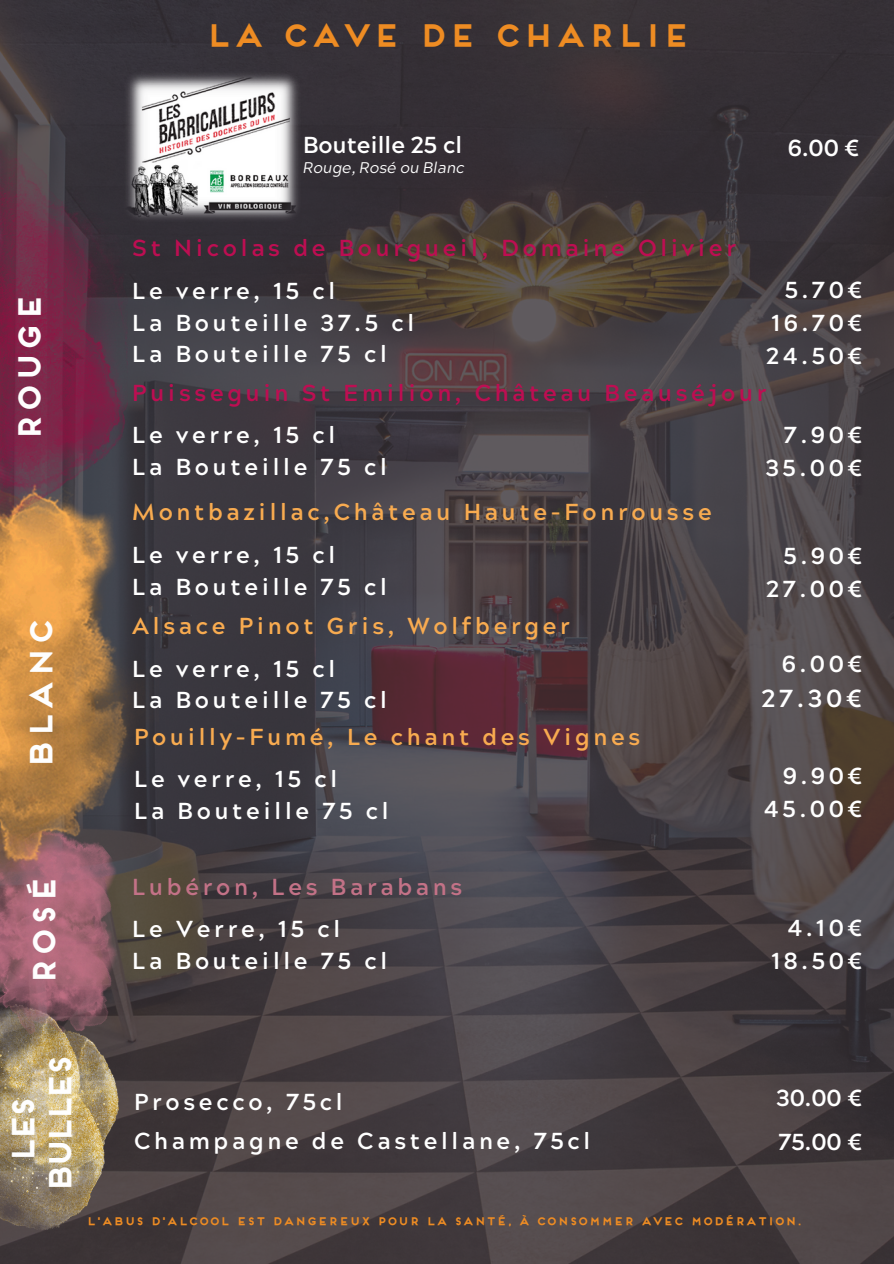
<style>
.page{position:relative;width:894px;height:1264px;background:#fff}
.page>*{position:absolute;margin:0;border:0;box-sizing:border-box;transform-origin:0 0}
.t1{font:700 30px "Frontage";color:#ee8c23}
.t2{font:700 30px "Frontage";color:#fefefe}
.t3{font:700 30px/37px "Frontage";letter-spacing:-.2em;color:#fefefe;text-align:center}
.t4{font:700 24.6px "Acherus Grotesque";color:#fff}
.t5{font:700 23.1px/31.8px "Acherus Grotesque";letter-spacing:.16em;color:#fff}
.t6{font:700 23.1px "Acherus Grotesque";letter-spacing:.16em;color:#f8ab50}
.t7{font:700 23.1px "Acherus Grotesque";letter-spacing:.16em;color:#bd0e52}
.t8{font:700 23.1px "Acherus Grotesque";letter-spacing:.16em;color:#c37287}
.t9{font:700 23.1px "Acherus Grotesque";color:#fff}
.t10{font:italic 15.45px "Acherus Grotesque";color:#fff}
.t11{font:700 10.65px "Frontage";letter-spacing:.02em;color:#ee8c23}
</style>
<div class="page">
<img style="left:0;top:0;width:893px;height:1263px">
<img style="left:0;top:1101px;width:127px;height:130px">
<img style="left:0;top:781px;width:188px;height:320px">
<img style="left:0;top:471px;width:158px;height:456px">
<img style="left:0;top:116px;width:127px;height:409px">
<img style="left:123px;top:70px;width:180px;height:155px">
<h1 class="t1" style="left:204px;top:24px;width:487px">LA CAVE DE CHARLIE</h1>
<h3 class="t2" style="left:18px;top:443px;width:151px;rotate:-90deg">ROUGE</h3>
<h2 class="t2" style="left:29px;top:771px;width:154px;rotate:-90deg">BLANC</h2>
<h2 class="t2" style="left:32px;top:986px;width:113px;rotate:-90deg">ROSÉ</h2>
<h1 class="t9" style="left:303px;top:136px;width:160px">Bouteille 25 cl</h1>
<h1 class="t10" style="left:303px;top:158px;width:163px">Rouge, Rosé ou Blanc</h1>
<h2 class="t7" style="left:132px;top:239px;width:605px">St Nicolas de Bourgueil, Domaine Olivier</h2>
<h2 class="t5" style="left:132px;top:278px;width:283px">Le verre, 15 cl<br>La Bouteille 37.5 cl<br>La Bouteille 75 cl</h2>
<p class="t5" style="left:787px;top:135px;width:73px">6.00 €</p>
<h2 class="t5" style="left:766px;top:276px;width:98px;line-height:33px;text-align:justify;text-indent:18px">5.70€ 16.70€ 24.50€</h2>
<h2 class="t7" style="left:132px;top:383px;width:635px">Puisseguin St Emilion, Château Beauséjour</h2>
<h2 class="t5" style="left:132px;top:422px;width:256px">Le verre, 15 cl<br>La Bouteille 75 cl</h2>
<h2 class="t5" style="left:765px;top:422px;width:98px;line-height:33px;text-align:right">7.90€<br>35.00€</h2>
<h2 class="t6" style="left:132px;top:503px;width:580px">Montbazillac,Château Haute-Fonrousse</h2>
<h2 class="t5" style="left:132px;top:542px;width:256px">Le verre, 15 cl<br>La Bouteille 75 cl</h2>
<h1 class="t6" style="left:132px;top:616px;width:439px">Alsace Pinot Gris, Wolfberger</h1>
<h2 class="t5" style="left:132px;top:655px;width:256px">Le verre, 15 cl<br>La Bouteille 75 cl</h2>
<h2 class="t6" style="left:134px;top:727px;width:507px">Pouilly-Fumé, Le chant des Vignes</h2>
<p class="t5" style="left:134px;top:766px;width:256px">Le verre, 15 cl<br>La Bouteille 75 cl</p>
<h2 class="t8" style="left:132px;top:877px;width:331px">Lubéron, Les Barabans</h2>
<h2 class="t5" style="left:132px;top:916px;width:256px">Le Verre, 15 cl<br>La Bouteille 75 cl</h2>
<h2 class="t5" style="left:766px;top:542px;width:98px;line-height:33px;text-align:right">5.90€<br>27.00€</h2>
<h2 class="t5" style="left:781px;top:651px;width:82px">6.00€</h2>
<h2 class="t4" style="left:761px;top:688px;width:102px">27.30€</h2>
<h2 class="t5" style="left:763px;top:763px;width:100px;line-height:33px;text-align:right">9.90€<br>45.00€</h2>
<h2 class="t5" style="left:771px;top:914px;width:92px;line-height:33px;text-align:right">4.10€<br>18.50€</h2>
<h1 class="t3" style="left:8px;top:1195px;width:142px;rotate:-90deg">LES<br>BULLES</h1>
<h2 class="t5" style="left:134px;top:1089px;width:210px">Prosecco, 75cl</h2>
<p class="t5" style="left:776px;top:1085px;width:88px">30.00 €</p>
<h1 class="t5" style="left:134px;top:1127px;width:457px">Champagne de Castellane, 75cl</h1>
<p class="t5" style="left:778px;top:1128px;width:85px">75.00 €</p>
<p class="t11" style="left:86px;top:1216px;width:716px">L'ABUS D'ALCOOL EST DANGEREUX POUR LA SANTÉ, À CONSOMMER AVEC MODÉRATION.</p>
</div>
